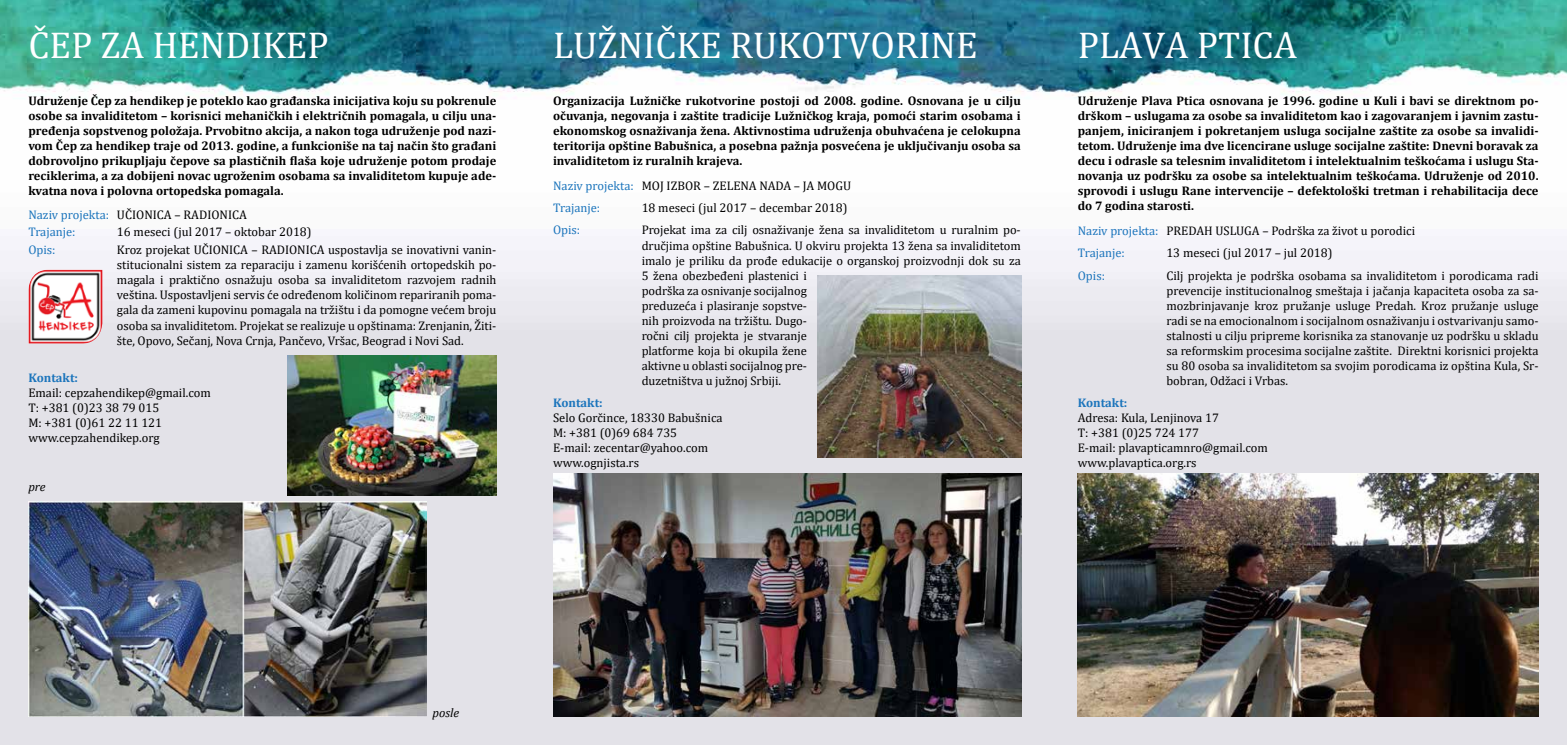
<style>
.page{position:relative;width:1567px;height:745px;background:#fff}
.page>*{position:absolute;margin:0;border:0;box-sizing:border-box;transform-origin:0 0}
.t1{font:37.5px "Cambria";color:#fff}
.t2{font:12.5px/15px "Cambria";letter-spacing:-.005em;color:#000}
.t3{font:700 12.5px/15px "Cambria";color:#000;text-align:justify}
.t4{font:12.5px/17px "Cambria";color:#1c75bc}
.t5{font:700 12.5px "Cambria";color:#1c75bc}
.t6{font:italic 12.5px "Cambria";color:#000}
.s1{color:#000}
.s2{color:#1c75bc}
</style>
<div class="page">
<img style="left:0;top:0;width:1566px;height:744px">
<img style="left:28px;top:269px;width:74px;height:74px">
<img style="left:287px;top:355px;width:209px;height:139px">
<img style="left:817px;top:275px;width:203px;height:182px">
<img style="left:1077px;top:473px;width:461px;height:243px">
<img style="left:28px;top:500px;width:398px;height:216px">
<img style="left:553px;top:473px;width:467px;height:242px">
<h1 class="t1" style="left:28px;top:23px;width:302px">ČEP ZA HENDIKEP</h1>
<p class="t3" style="left:28px;top:92px;width:469px">Udruženje Čep za hendikep je poteklo kao građanska inicijativa koju su pokrenule osobe sa invaliditetom – korisnici mehaničkih i električnih pomagala, u cilju una&shy;pređenja sopstvenog položaja. Prvobitno akcija, a nakon toga udruženje pod nazi&shy;vom Čep za hendikep traje od 2013. godine, a funkcioniše na taj način što građani dobrovoljno prikupljaju čepove sa plastičnih flaša koje udruženje potom prodaje reciklerima, a za dobijeni novac ugroženim osobama sa invaliditetom kupuje ade&shy;kvatna nova i polovna ortopedska pomagala.</p>
<p class="t4" style="left:28px;top:206px;width:220px">Naziv projekta: <span class="s1">UČIONICA – RADIONICA<br></span>Trajanje:</p>
<p class="t2" style="left:117px;top:224px;width:196px">16 meseci (jul 2017 – oktobar 2018)</p>
<p class="t4" style="left:28px;top:241px;width:29px">Opis:</p>
<p class="t2" style="left:117px;top:242px;width:381px;text-align:justify">Kroz projekat UČIONICA – RADIONICA uspostavlja se inovativni vanin&shy;stitucionalni sistem za reparaciju i zamenu korišćenih ortopedskih po&shy;magala i praktično osnažuju osoba sa invaliditetom razvojem radnih veština. Uspostavljeni servis će određenom količinom repariranih poma&shy;gala da zameni kupovinu pomagala na tržištu i da pomogne većem broju osoba sa invaliditetom. Projekat se realizuje u opštinama: Zrenjanin, Žiti&shy;šte, Opovo, Sečanj, Nova Crnja, Pančevo, Vršac, Beograd i Novi Sad.</p>
<p class="t5" style="left:28px;top:368px;width:51px">Kontakt:</p>
<p class="t2" style="left:28px;top:384px;width:184px">Email: cepzahendikep@gmail.com<br>Т: +381 (0)23 38 79 015<br>М: +381 (0)61 22 11 121 www.cepzahendikep.org</p>
<h1 class="t1" style="left:553px;top:23px;width:426px">LUŽNIČKE RUKOTVORINE</h1>
<p class="t3" style="left:553px;top:92px;width:469px">Organizacija Lužničke rukotvorine postoji od 2008. godine. Osnovana je u cilju očuvanja, negovanja i zaštite tradicije Lužničkog kraja, pomoći starim osobama i ekonomskog osnaživanja žena. Aktivnostima udruženja obuhvaćena je celokupna teritorija opštine Babušnica, a posebna pažnja posvećena je uključivanju osoba sa invaliditetom iz ruralnih krajeva.</p>
<p class="t2" style="left:553px;top:175px;width:299px;line-height:22.1px"><span class="s2">Naziv projekta:</span> MOJ IZBOR – ZELENA NADA – JA MOGU<br><span class="s2">Trajanje:</span></p>
<p class="t2" style="left:641px;top:200px;width:207px">18 meseci (jul 2017 – decembar 2018)</p>
<p class="t4" style="left:553px;top:221px;width:29px">Opis:</p>
<p class="t2" style="left:641px;top:222px;width:380px">Projekat ima za cilj osnaživanje žena sa invaliditetom u ruralnim po&shy;dručjima opštine Babušnica. U okviru projekta 13 žena sa invaliditetom imalo je priliku da prođe edukacije o organskoj proizvodnji dok su za 5 žena obezbeđeni plastenici i<br>podrška za osnivanje socijalnog<br>preduzeća i plasiranje sopstve-<br>nih proizvoda na tržištu. Dugo-<br>ročni cilj projekta je stvaranje<br>platforme koja bi okupila žene<br>aktivne u oblasti socijalnog pre-<br>duzetništva u južnoj Srbiji.</p>
<p class="t5" style="left:553px;top:393px;width:51px">Kontakt:</p>
<p class="t2" style="left:553px;top:409px;width:171px">Selo Gorčince, 18330 Babušnica<br>М: +381 (0)69 684 735<br>E-mail: zecentar@yahoo.com www.ognjista.rs</p>
<h1 class="t1" style="left:1077px;top:23px;width:221px">PLAVA PTICA</h1>
<p class="t3" style="left:1077px;top:92px;width:462px">Udruženje Plava Ptica osnovana je 1996. godine u Kuli i bavi se direktnom po&shy;drškom – uslugama za osobe sa invaliditetom kao i zagovaranjem i javnim zastu&shy;panjem, iniciranjem i pokretanjem usluga socijalne zaštite za osobe sa invalidi&shy;tetom. Udruženje ima dve licencirane usluge socijalne zaštite: Dnevni boravak za decu i odrasle sa telesnim invaliditetom i intelektualnim teškoćama i uslugu Sta&shy;novanja uz podršku za osobe sa intelektualnim teškoćama. Udruženje od 2010. sprovodi i uslugu Rane intervencije – defektološki tretman i rehabilitacija dece do 7 godina starosti.</p>
<p class="t2" style="left:1077px;top:220px;width:339px;line-height:22.1px"><span class="s2">Naziv projekta:</span> PREDAH USLUGA – Podrška za život u porodici<br><span class="s2">Trajanje:</span></p>
<p class="t2" style="left:1166px;top:245px;width:168px">13 meseci (jul 2017 – jul 2018)</p>
<p class="t4" style="left:1077px;top:266px;width:29px">Opis:</p>
<p class="t2" style="left:1166px;top:267px;width:374px;text-align:justify">Cilj projekta je podrška osobama sa invaliditetom i porodicama radi prevencije institucionalnog smeštaja i jačanja kapaciteta osoba za sa&shy;mozbrinjavanje kroz pružanje usluge Predah. Kroz pružanje usluge radi se na emocionalnom i socijalnom osnaživanju i ostvarivanju samo&shy;stalnosti u cilju pripreme korisnika za stanovanje uz podršku u skladu sa reformskim procesima socijalne zaštite. Direktni korisnici projekta su 80 osoba sa invaliditetom sa svojim porodicama iz opština Kula, Sr&shy;bobran, Odžaci i Vrbas.</p>
<p class="t5" style="left:1077px;top:393px;width:51px">Kontakt:</p>
<p class="t2" style="left:1077px;top:409px;width:192px">Adresa: Kula, Lenjinova 17<br>Т: +381 (0)25 724 177<br>E-mail: plavapticamnro@gmail.com www.plavaptica.org.rs</p>
<p class="t6" style="left:28px;top:478px;width:19px">pre</p>
<p class="t6" style="left:432px;top:703px;width:28px">posle</p>
</div>
